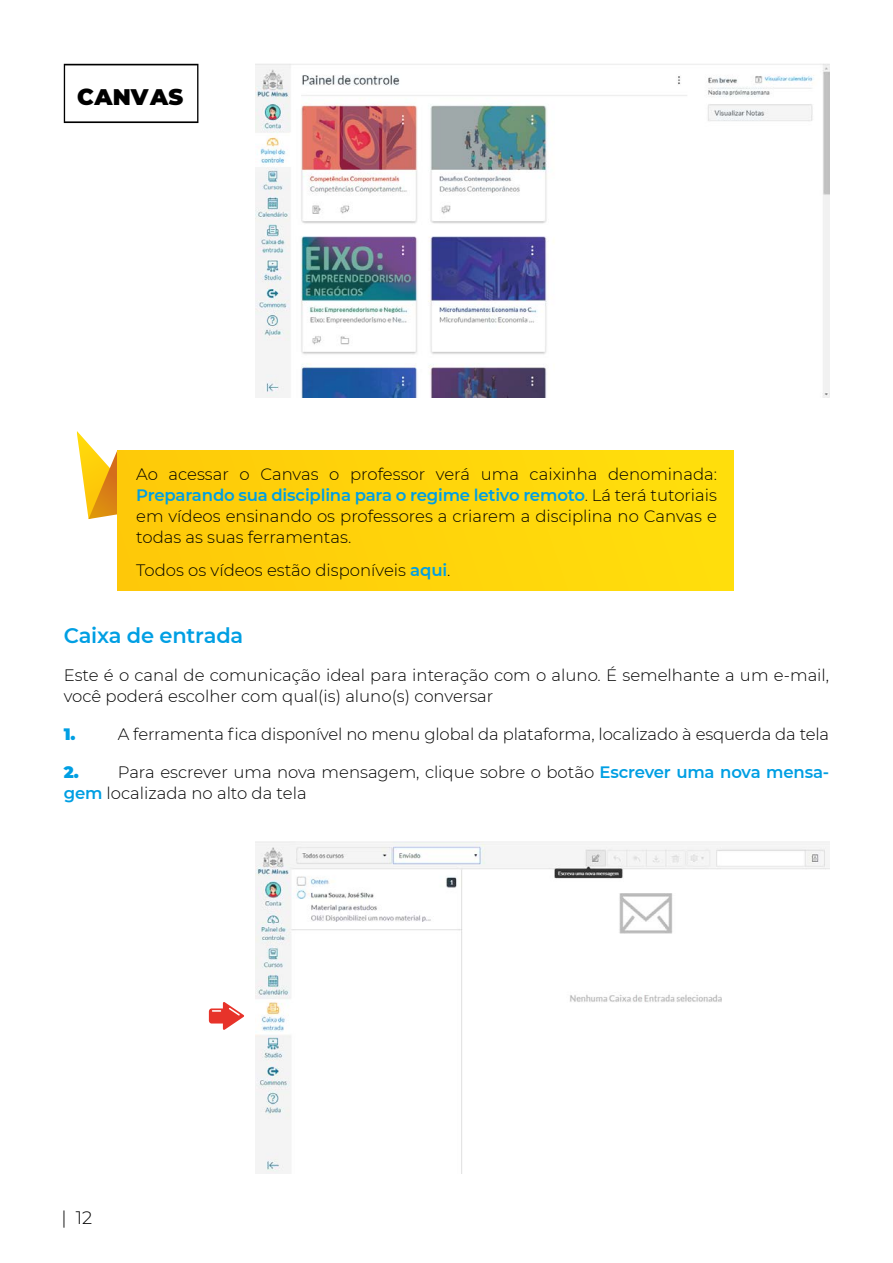
<style>
.page{position:relative;width:893px;height:1263px;background:#fff}
.page>*{position:absolute;margin:0;border:0;box-sizing:border-box;transform-origin:0 0}
.t1{font:900 22.5px "Montserrat";color:#000}
.t2{font:600 21px "Montserrat";letter-spacing:-.01em;color:#009fe3}
.t3{font:300 18px "Montserrat";color:#000}
.t4{font:300 16.5px/21px "Montserrat";color:#000}
.t5{font:900 16.5px "Montserrat";color:#009fe3}
.s1{font-weight:600;color:#009fe3}
.s2{font-weight:900;color:#009fe3}
</style>
<div class="page">
<svg style="left:77px;top:431px;width:85px;height:88px"></svg>
<div style="left:117px;top:451px;width:617px;height:139px;background:#ffd40a"></div>
<svg style="left:64px;top:64px;width:134px;height:59px"></svg>
<img style="left:255px;top:64px;width:574px;height:334px">
<img style="left:255px;top:841px;width:574px;height:332px">
<svg style="left:209px;top:1002px;width:35px;height:28px"></svg>
<h1 class="t1" style="left:77px;top:80px;width:108px">CANVAS</h1>
<p class="t4" style="left:136px;top:463px;width:582px;text-align:justify">Ao acessar o Canvas o professor verá uma caixinha denominada:<br><span class="s1">Preparando sua disciplina para o regime letivo remoto</span>. Lá terá tutoriais em vídeos ensinando os professores a criarem a disciplina no Canvas e todas as suas ferramentas.</p>
<p class="t4" style="left:136px;top:559px;width:316px">Todos os vídeos estão disponíveis <span class="s1">aqui</span>.</p>
<p class="t2" style="left:64px;top:621px;width:181px">Caixa de entrada</p>
<p class="t4" style="left:64px;top:664px;width:767px">Este é o canal de comunicação ideal para interação com o aluno. É semelhante a um e-mail, você poderá escolher com qual(is) aluno(s) conversar</p>
<p class="t5" style="left:64px;top:722px;width:13px">1.</p>
<p class="t4" style="left:118px;top:723px;width:713px">A ferramenta fica disponível no menu global da plataforma, localizado à esquerda da tela</p>
<p class="t4" style="left:64px;top:761px;width:767px"><span class="s2">2.</span> Para escrever uma nova mensagem, clique sobre o botão <span class="s1">Escrever uma nova mensa&shy;gem</span> localizada no alto da tela</p>
<p class="t3" style="left:61px;top:1206px;width:32px">| 12</p>
</div>
